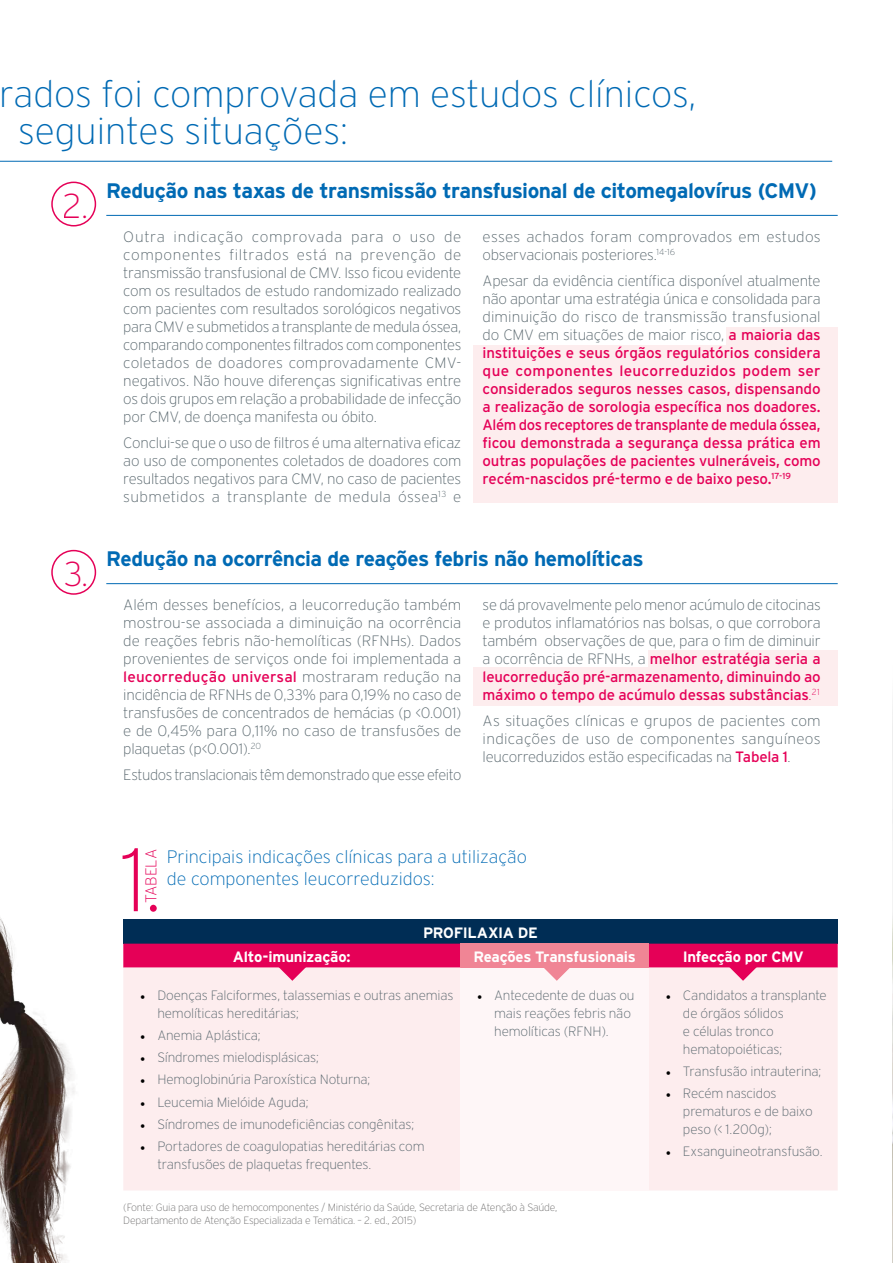
<style>
.page{position:relative;width:893px;height:1263px;background:#fff}
.page>*{position:absolute;margin:0;border:0;box-sizing:border-box;transform-origin:0 0}
.t1{font:200 89.7px "Interstate";color:#e50057}
.t2{font:200 37.5px/37.5px "Interstate";color:#006ab4}
.t3{font:200 34.5px "Interstate";color:#e50057}
.t4{font:700 21px "Interstate";letter-spacing:-.025em;color:#006ab4}
.t5{font:200 18px/21.6px "Interstate";color:#006ab4}
.t6{font:200 15.6px "Interstate";letter-spacing:-.005em;color:#e50057}
.t7{font:200 15px/18px "Interstate";letter-spacing:-.015em;color:#58666d;text-align:justify}
.t8{font:15px/18px "Interstate";letter-spacing:-.015em;color:#e50057;text-align:justify}
.t9{font:200 15px/18px "Interstate";letter-spacing:.005em;color:#58666d}
.t10{font:700 15px "Interstate";letter-spacing:-.02em;color:#fff}
.t11{font:200 13.5px/18px "Interstate";letter-spacing:-.015em;color:#58666d}
.t12{font:200 10.5px/13.5px "Interstate";letter-spacing:-.02em;color:#706f6f}
.s1{font-weight:200;color:#58666d}
.s2{font-weight:400;color:#e50057}
.s3{color:#e50057}
.s4{font-family:"Minion Pro";font-weight:400;color:#000}
</style>
<div class="page">
<img style="left:0;top:917px;width:75px;height:346px">
<img style="left:892px;top:704px;width:1px;height:559px">
<div style="left:473px;top:651px;width:365px;height:55px;background:#fdedee"></div>
<div style="left:473px;top:327px;width:365px;height:176px;background:#fdedee"></div>
<div style="left:467px;top:643px;width:180px;height:23px;background:#fff"></div>
<div style="left:467px;top:321px;width:259px;height:24px;background:#fff"></div>
<hr style="left:106px;top:215px;width:732px;height:1px;background:#006ab4">
<hr style="left:106px;top:583px;width:732px;height:1px;background:#006ab4">
<div style="left:51px;top:182px;width:45px;height:44px;border:2px solid #e50057;border-radius:50%"></div>
<div style="left:51px;top:550px;width:45px;height:45px;border:2px solid #e50057;border-radius:50%"></div>
<div style="left:123px;top:920px;width:715px;height:24px;background:#002d55"></div>
<div style="left:123px;top:981px;width:715px;height:209px;background:#fdedee"></div>
<div style="left:460px;top:968px;width:189px;height:222px;background:#fef6f7"></div>
<svg style="left:123px;top:944px;width:715px;height:37px;background:#ef6996"></svg>
<hr style="left:0;top:161px;width:832px;height:1px;background:#006ab4">
<h2 class="t2" style="left:18px;top:75px;width:680px;text-indent:-18px">rados foi comprovada em estudos clínicos, seguintes situações:</h2>
<h3 class="t3" style="left:63px;top:187px;width:27px">2.</h3>
<h3 class="t3" style="left:63px;top:555px;width:27px">3.</h3>
<h3 class="t4" style="left:106px;top:179px;width:712px">Redução nas taxas de transmissão transfusional de citomegalovírus (CMV)</h3>
<p class="t7" style="left:123px;top:227px;width:340px">Outra indicação comprovada para o uso de componentes filtrados está na prevenção de transmissão transfusional de CMV. Isso ficou evidente com os resultados de estudo randomizado realizado com pacientes com resultados sorológicos negativos para CMV e submetidos a transplante de medula óssea, comparando componentes filtrados com componentes coletados de doadores comprovadamente CMV&shy;negativos. Não houve diferenças significativas entre os dois grupos em relação a probabilidade de infecção por CMV, de doença manifesta ou óbito.</p>
<p class="t7" style="left:123px;top:434px;width:340px">Conclui-se que o uso de filtros é uma alternativa eficaz ao uso de componentes coletados de doadores com resultados negativos para CMV, no caso de pacientes submetidos a transplante de medula óssea<sup>13</sup> e</p>
<p class="t9" style="left:483px;top:227px;width:340px">esses achados foram comprovados em estudos observacionais posteriores.<sup>14-16</sup></p>
<p class="t8" style="left:483px;top:272px;width:340px"><span class="s1">Apesar da evidência científica disponível atualmente não apontar uma estratégia única e consolidada para diminuição do risco de transmissão transfusional do CMV em situações de maior risco,</span> a maioria das instituições e seus órgãos regulatórios considera que componentes leucorreduzidos podem ser considerados seguros nesses casos, dispensando a realização de sorologia específica nos doadores.<br>Além dos receptores de transplante de medula óssea, ficou demonstrada a segurança dessa prática em outras populações de pacientes vulneráveis, como recém-nascidos pré-termo e de baixo peso.<sup>17-19</sup></p>
<h3 class="t4" style="left:106px;top:547px;width:539px">Redução na ocorrência de reações febris não hemolíticas</h3>
<p class="t7" style="left:123px;top:596px;width:340px">Além desses benefícios, a leucorredução também mostrou-se associada a diminuição na ocorrência de reações febris não-hemolíticas (RFNHs). Dados provenientes de serviços onde foi implementada a <span class="s2">leucorredução universal</span> mostraram redução na incidência de RFNHs de 0,33% para 0,19% no caso de transfusões de concentrados de hemácias (p &lt;0.001) e de 0,45% para 0,11% no caso de transfusões de plaquetas (p&lt;0.001).<sup>20</sup></p>
<p class="t7" style="left:123px;top:766px;width:340px">Estudos translacionais têm demonstrado que esse efeito</p>
<p class="t7" style="left:483px;top:596px;width:340px">se dá provavelmente pelo menor acúmulo de citocinas e produtos inflamatórios nas bolsas, o que corrobora também observações de que, para o fim de diminuir a ocorrência de RFNHs, a <span class="s2">melhor estratégia seria a leucorredução pré-armazenamento, diminuindo ao máximo o tempo de acúmulo dessas substâncias</span><span class="s3">.</span><sup>21</sup></p>
<p class="t7" style="left:483px;top:712px;width:340px">As situações clínicas e grupos de pacientes com indicações de uso de componentes sanguíneos leucorreduzidos estão especificadas na <span class="s2">Tabela 1</span>.</p>
<h1 class="t1" style="left:121px;top:831px;width:44px">1.</h1>
<p class="t6" style="left:143px;top:903px;width:56px;rotate:-90deg">TABELA</p>
<p class="t5" style="left:167px;top:846px;width:362px">Principais indicações clínicas para a utilização de componentes leucorreduzidos:</p>
<p class="t10" style="left:423px;top:924px;width:116px">PROFILAXIA DE</p>
<p class="t10" style="left:233px;top:948px;width:119px">Alto-imunização:</p>
<p class="t10" style="left:473px;top:948px;width:164px">Reações Transfusionais</p>
<p class="t10" style="left:683px;top:948px;width:123px">Infecção por CMV</p>
<p class="t11" style="left:157px;top:986px;width:298px;text-indent:-17px"><span class="s4">•</span> Doenças Falciformes, talassemias e outras anemias hemolíticas hereditárias;</p>
<p class="t11" style="left:140px;top:1026px;width:122px"><span class="s4">•</span> Anemia Aplástica;</p>
<p class="t11" style="left:140px;top:1048px;width:180px"><span class="s4">•</span> Síndromes mielodisplásicas;</p>
<p class="t11" style="left:140px;top:1071px;width:232px"><span class="s4">•</span> Hemoglobinúria Paroxística Noturna;</p>
<p class="t11" style="left:140px;top:1093px;width:170px"><span class="s4">•</span> Leucemia Mielóide Aguda;</p>
<p class="t11" style="left:140px;top:1115px;width:275px"><span class="s4">•</span> Síndromes de imunodeficiências congênitas;</p>
<p class="t11" style="left:157px;top:1137px;width:269px;text-indent:-17px"><span class="s4">•</span> Portadores de coagulopatias hereditárias com transfusões de plaquetas frequentes.</p>
<p class="t11" style="left:494px;top:986px;width:142px;text-indent:-17px"><span class="s4">•</span> Antecedente de duas ou mais reações febris não hemolíticas (RFNH).</p>
<p class="t11" style="left:683px;top:986px;width:145px;text-indent:-17px"><span class="s4">•</span> Candidatos a transplante de órgãos sólidos<br>e células tronco hematopoiéticas;</p>
<p class="t11" style="left:666px;top:1062px;width:157px"><span class="s4">•</span> Transfusão intrauterina;</p>
<p class="t11" style="left:683px;top:1084px;width:131px;text-indent:-17px"><span class="s4">•</span> Recém nascidos prematuros e de baixo peso (&lt; 1.200g);</p>
<p class="t11" style="left:666px;top:1143px;width:158px"><span class="s4">•</span> Exsanguineotransfusão.</p>
<p class="t12" style="left:123px;top:1200px;width:435px">(Fonte: Guia para uso de hemocomponentes / Ministério da Saúde, Secretaria de Atenção à Saúde,<br>Departamento de Atenção Especializada e Temática. – 2. ed., 2015)</p>
</div>
